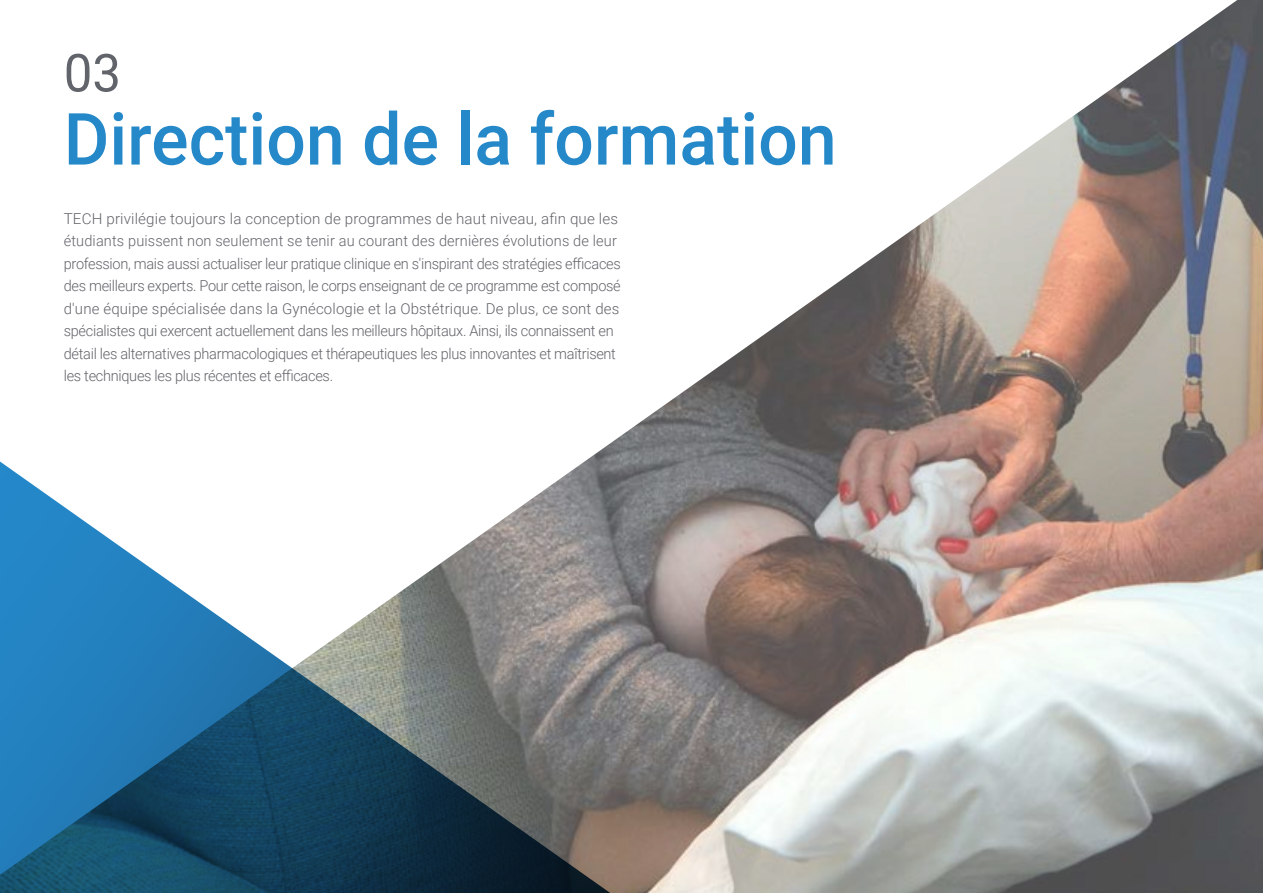
<style>
.page{position:relative;width:1263px;height:893px;background:#fff}
.page>*{position:absolute;margin:0;border:0;box-sizing:border-box;transform-origin:0 0}
.t1{font:500 72px "Roboto";color:#2488c9}
.t2{font:52.5px "Roboto";color:#61646a}
.t3{font:300 15px/22.5px "Roboto";letter-spacing:-.02em;color:#61646a}
</style>
<div class="page">
<img style="left:606px;top:0;width:657px;height:893px">
<svg style="left:0;top:446px;width:640px;height:447px"></svg>
<h2 class="t2" style="left:64px;top:36px;width:59px">03</h2>
<h1 class="t1" style="left:64px;top:89px;width:774px">Direction de la formation</h1>
<p class="t3" style="left:64px;top:207px;width:558px">TECH privilégie toujours la conception de programmes de haut niveau, afin que les étudiants puissent non seulement se tenir au courant des dernières évolutions de leur profession, mais aussi actualiser leur pratique clinique en s'inspirant des stratégies efficaces des meilleurs experts. Pour cette raison, le corps enseignant de ce programme est composé d'une équipe spécialisée dans la Gynécologie et la Obstétrique. De plus, ce sont des spécialistes qui exercent actuellement dans les meilleurs hôpitaux. Ainsi, ils connaissent en détail les alternatives pharmacologiques et thérapeutiques les plus innovantes et maîtrisent les techniques les plus récentes et efficaces.</p>
</div>
